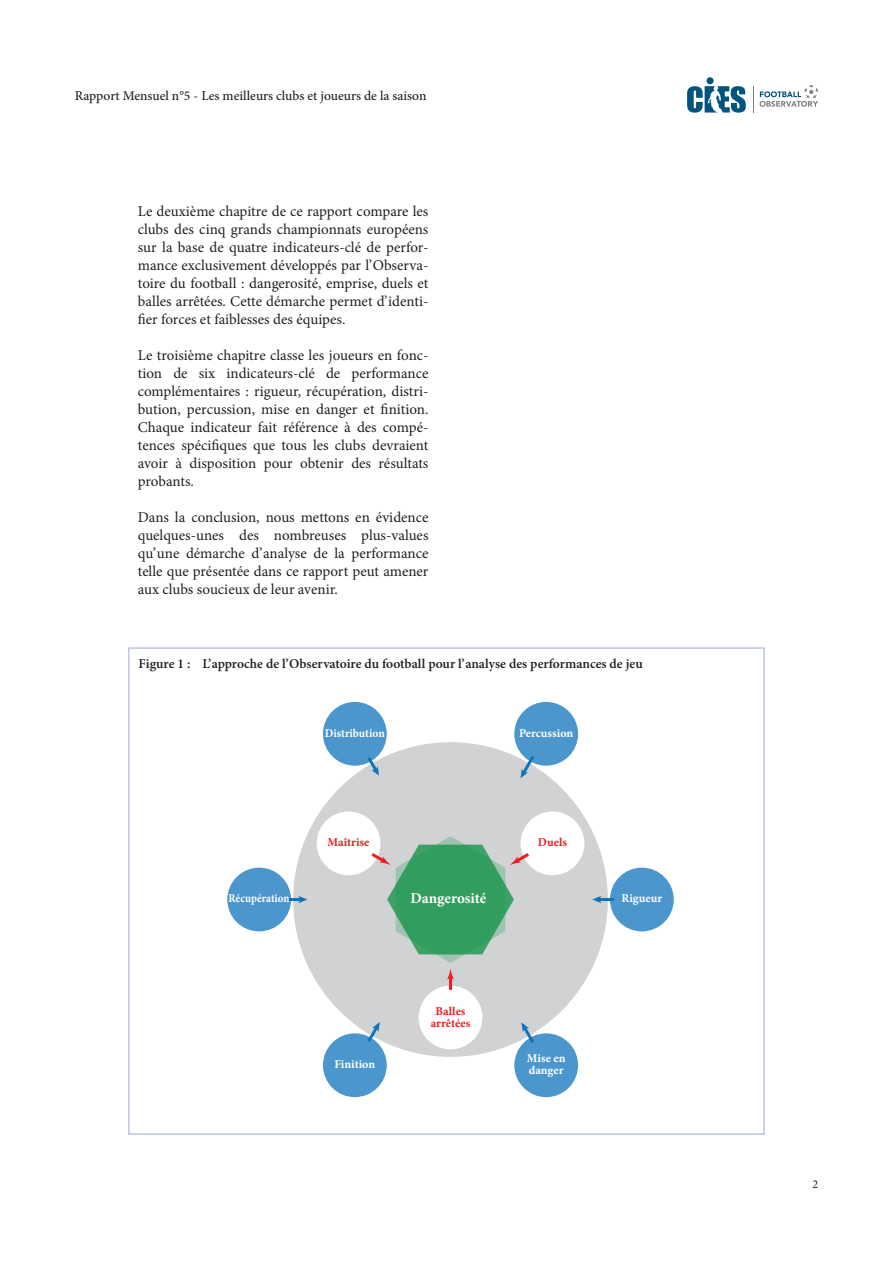
<style>
.page{position:relative;width:893px;height:1263px;background:#fff}
.page>*{position:absolute;margin:0;border:0;box-sizing:border-box;transform-origin:0 0}
.t1{font:15px/18px "Minion Pro";color:#231f20;text-align:justify}
.t2{font:700 15px "Minion Pro";letter-spacing:-.005em;color:#fff}
.t3{font:600 13.5px "Minion Pro";color:#231f20}
.t4{font:500 13.5px "Minion Pro";color:#231f20}
.t5{font:700 12px/12px "Minion Pro";color:#fff}
.t6{font:700 12px/12px "Minion Pro";color:#ee1d23;text-align:center}
.t7{font:700 12px "Minion Pro";color:#fff;scale:.9 1}
.t8{font:700 12px "Minion Pro";color:#fff;scale:.95 1}
.t9{font:12px "Minion Pro";color:#231f20}
</style>
<div class="page">
<svg style="left:687px;top:86px;width:59px;height:27px"></svg>
<div style="left:707px;top:77px;width:7px;height:7px;background:#005480;border-radius:50%"></div>
<svg style="left:753px;top:85px;width:65px;height:27px"></svg>
<div style="left:128px;top:647px;width:637px;height:488px;border:2px solid #bcc6e0"></div>
<div style="left:293px;top:742px;width:315px;height:315px;background:#d1d2d4;border-radius:50%"></div>
<div style="left:419px;top:986px;width:63px;height:63px;background:#fff;border-radius:50%"></div>
<div style="left:317px;top:811px;width:63px;height:64px;background:#fff;border-radius:50%"></div>
<div style="left:521px;top:811px;width:63px;height:64px;background:#fff;border-radius:50%"></div>
<hr style="left:449px;top:976px;width:3px;height:14px;background:#ee1d23">
<svg style="left:447px;top:969px;width:7px;height:10px"></svg>
<svg style="left:368px;top:836px;width:164px;height:127px"></svg>
<hr style="left:599px;top:898px;width:15px;height:3px;background:#1074bc">
<svg style="left:592px;top:896px;width:9px;height:7px"></svg>
<svg style="left:520px;top:758px;width:15px;height:20px"></svg>
<svg style="left:366px;top:759px;width:13px;height:17px"></svg>
<svg style="left:520px;top:1022px;width:15px;height:19px"></svg>
<hr style="left:287px;top:898px;width:14px;height:3px;background:#1074bc">
<svg style="left:298px;top:896px;width:9px;height:7px"></svg>
<svg style="left:366px;top:1022px;width:15px;height:19px"></svg>
<div style="left:610px;top:868px;width:64px;height:63px;background:#4b96cc;border-radius:50%"></div>
<div style="left:514px;top:1033px;width:64px;height:64px;background:#4b96cc;border-radius:50%"></div>
<div style="left:323px;top:1033px;width:64px;height:64px;background:#4b96cc;border-radius:50%"></div>
<div style="left:227px;top:868px;width:64px;height:63px;background:#4b96cc;border-radius:50%"></div>
<div style="left:323px;top:702px;width:64px;height:64px;background:#4b96cc;border-radius:50%"></div>
<div style="left:514px;top:702px;width:64px;height:64px;background:#4b96cc;border-radius:50%"></div>
<p class="t4" style="left:75px;top:86px;width:353px">Rapport Mensuel n°5 - Les meilleurs clubs et joueurs de la saison</p>
<p class="t1" style="left:138px;top:202px;width:292px">Le deuxième chapitre de ce rapport compare les clubs des cinq grands championnats européens sur la base de quatre indicateurs-clé de perfor&shy;mance exclusivement développés par l’Observa&shy;toire du football : dangerosité, emprise, duels et balles arrêtées. Cette démarche permet d’identi&shy;fier forces et faiblesses des équipes.</p>
<p class="t1" style="left:138px;top:346px;width:292px">Le troisième chapitre classe les joueurs en fonc&shy;tion de six indicateurs-clé de performance complémentaires : rigueur, récupération, distri&shy;bution, percussion, mise en danger et finition.<br>Chaque indicateur fait référence à des compé&shy;tences spécifiques que tous les clubs devraient avoir à disposition pour obtenir des résultats probants.</p>
<p class="t1" style="left:138px;top:508px;width:292px">Dans la conclusion, nous mettons en évidence quelques-unes des nombreuses plus-values qu’une démarche d’analyse de la performance telle que présentée dans ce rapport peut amener aux clubs soucieux de leur avenir.</p>
<p class="t3" style="left:139px;top:654px;width:506px">Figure 1 : L’approche de l’Observatoire du football pour l’analyse des performances de jeu</p>
<p class="t8" style="left:325px;top:724px;width:65px">Distribution</p>
<p class="t5" style="left:519px;top:727px;width:56px">Percussion</p>
<p class="t7" style="left:229px;top:890px;width:69px">Récupération</p>
<p class="t6" style="left:328px;top:836px;width:43px">Maîtrise</p>
<p class="t6" style="left:538px;top:836px;width:31px">Duels</p>
<p class="t2" style="left:410px;top:888px;width:77px">Dangerosité</p>
<p class="t5" style="left:334px;top:1058px;width:42px">Finition</p>
<p class="t6" style="left:431px;top:1005px;width:41px">Balles arrêtées</p>
<p class="t5" style="left:527px;top:1052px;width:40px">Mise en danger</p>
<p class="t5" style="left:621px;top:892px;width:43px">Rigueur</p>
<p class="t9" style="left:812px;top:1176px;width:7px">2</p>
</div>
